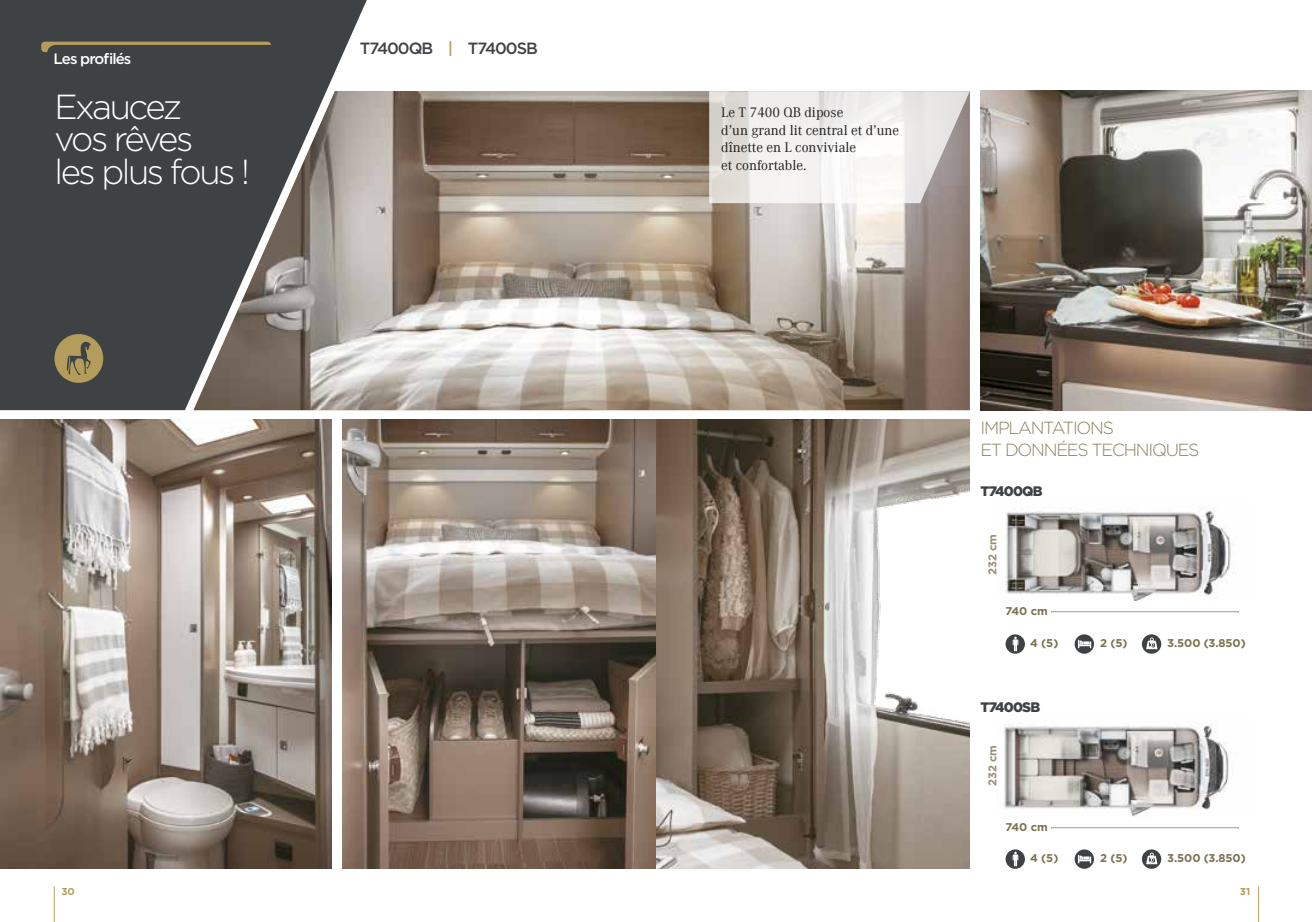
<style>
.page{position:relative;width:1312px;height:922px;background:#fff}
.page>*{position:absolute;margin:0;border:0;box-sizing:border-box;transform-origin:0 0}
.t1{font:300 34.75px/32.5px "Gotham";letter-spacing:-.07em;color:#fff}
.t2{font:300 17.5px/22.5px "Gotham";letter-spacing:-.07em;color:#8a8262}
.t3{font:500 16.25px "Gotham";letter-spacing:-.06em;color:#3f4245}
.t4{font:500 15px "Gotham";letter-spacing:-.06em;color:#fff}
.t5{font:13.75px/17.5px "Corporate ABQ";color:#222221}
.t6{font:900 13.75px "Gotham";letter-spacing:-.06em;color:#3f4245}
.t7{font:700 11.25px "Gotham";letter-spacing:-.01em;color:#7b7252}
.t8{font:700 11.25px "Gotham";color:#999175}
.t9{font:700 10px "Gotham";color:#b49d5b}
.s1{color:#b49d5b}
</style>
<div class="page">
<img style="left:367px;top:91px;width:602px;height:319px">
<img style="left:980px;top:91px;width:331px;height:319px">
<img style="left:342px;top:420px;width:627px;height:448px">
<svg style="left:709px;top:91px;width:260px;height:112px"></svg>
<svg style="left:0;top:0;width:367px;height:410px;background:#595959"></svg>
<svg style="left:54px;top:334px;width:49px;height:49px;background:#8d7e53"></svg>
<svg style="left:41px;top:42px;width:230px;height:10px;background:#635e4b"></svg>
<img style="left:0;top:420px;width:331px;height:448px">
<img style="left:1006px;top:507px;width:228px;height:93px">
<img style="left:1004px;top:723px;width:225px;height:92px">
<hr style="left:1051px;top:611px;width:186px;height:1px;background:#9c9b9b">
<hr style="left:1051px;top:827px;width:186px;height:1px;background:#9c9b9b">
<div style="left:1005px;top:634px;width:19px;height:19px;background:#3f4245;border-radius:50%"></div>
<svg style="left:1012px;top:636px;width:6px;height:15px"></svg>
<div style="left:1005px;top:849px;width:19px;height:19px;background:#3f4245;border-radius:50%"></div>
<svg style="left:1012px;top:851px;width:6px;height:15px"></svg>
<svg style="left:1074px;top:634px;width:19px;height:19px"></svg>
<svg style="left:1077px;top:639px;width:13px;height:9px"></svg>
<svg style="left:1074px;top:849px;width:19px;height:19px"></svg>
<svg style="left:1077px;top:854px;width:13px;height:9px"></svg>
<svg style="left:1141px;top:634px;width:19px;height:19px"></svg>
<svg style="left:1145px;top:637px;width:12px;height:12px"></svg>
<svg style="left:1141px;top:849px;width:19px;height:19px"></svg>
<svg style="left:1145px;top:852px;width:12px;height:12px"></svg>
<hr style="left:54px;top:886px;width:1px;height:35px;background:#b49d5b">
<hr style="left:1257px;top:886px;width:1px;height:35px;background:#b49d5b">
<p class="t4" style="left:54px;top:49px;width:79px">Les profilés</p>
<h1 class="t1" style="left:54px;top:89px;width:197px">Exaucez<br>vos rêves<br>les plus fous !</h1>
<p class="t3" style="left:360px;top:37px;width:179px">T7400QB <span class="s1">|</span> T7400SB</p>
<p class="t5" style="left:721px;top:104px;width:179px">Le T 7400 QB dipose<br>d’un grand lit central et d’une dînette en L conviviale<br>et confortable.</p>
<p class="t2" style="left:980px;top:416px;width:220px">IMPLANTATIONS<br>ET DONNÉES TECHNIQUES</p>
<p class="t6" style="left:980px;top:481px;width:64px">T7400QB</p>
<p class="t8" style="left:984px;top:575px;width:43px;rotate:-90deg">232 cm</p>
<p class="t7" style="left:1005px;top:603px;width:44px">740 cm</p>
<p class="t7" style="left:1029px;top:635px;width:30px">4 (5)</p>
<p class="t6" style="left:980px;top:697px;width:61px">T7400SB</p>
<p class="t8" style="left:984px;top:786px;width:43px;rotate:-90deg">232 cm</p>
<p class="t7" style="left:1005px;top:819px;width:44px">740 cm</p>
<p class="t7" style="left:1029px;top:850px;width:30px">4 (5)</p>
<p class="t7" style="left:1099px;top:635px;width:29px">2 (5)</p>
<p class="t7" style="left:1166px;top:635px;width:80px">3.500 (3.850)</p>
<p class="t7" style="left:1099px;top:850px;width:29px">2 (5)</p>
<p class="t7" style="left:1166px;top:850px;width:80px">3.500 (3.850)</p>
<p class="t9" style="left:61px;top:884px;width:15px">30</p>
<p class="t9" style="left:1239px;top:884px;width:12px">31</p>
</div>
